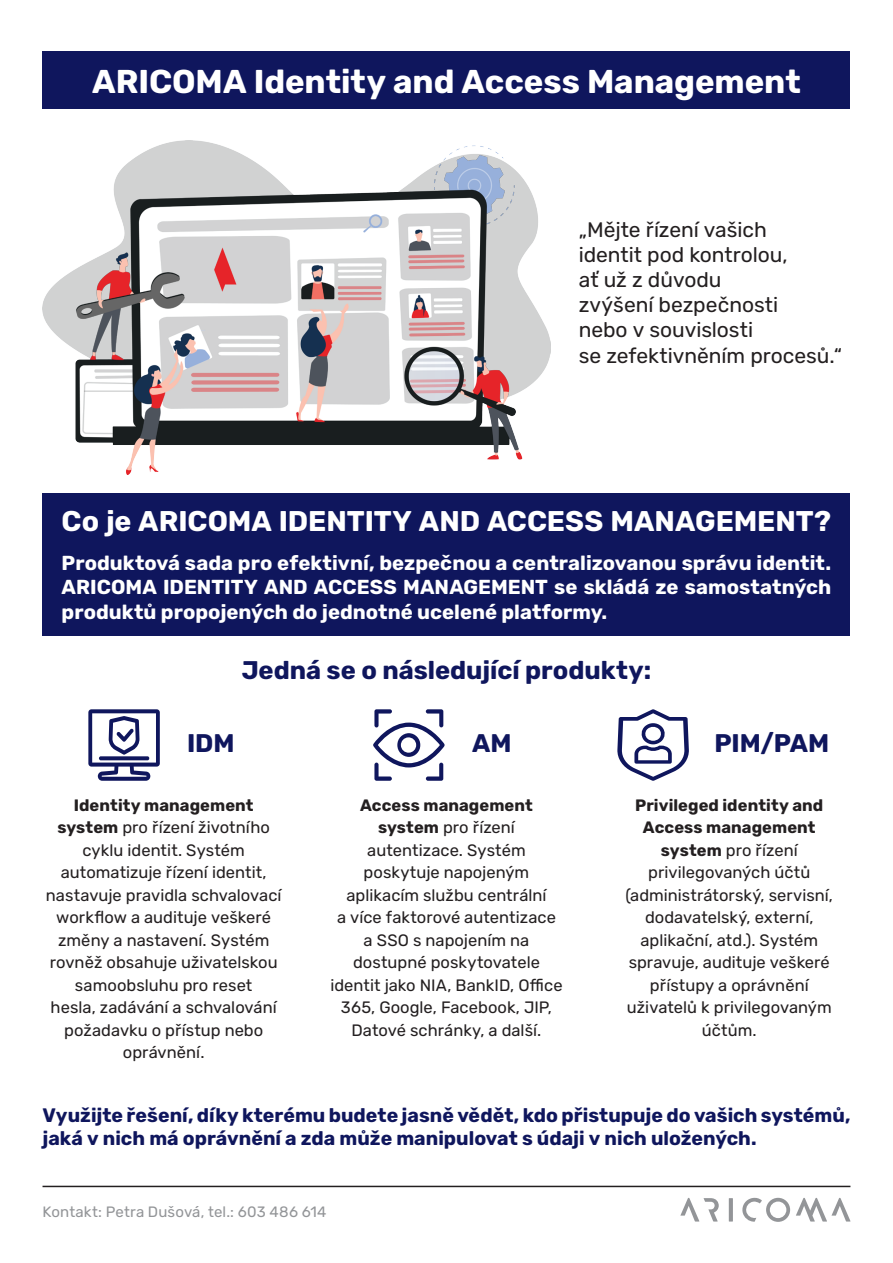
<style>
.page{position:relative;width:893px;height:1263px;background:#fff}
.page>*{position:absolute;margin:0;border:0;box-sizing:border-box;transform-origin:0 0}
.t1{font:700 33px "Rubik";color:#fff}
.t2{font:700 28.5px "Rubik";color:#fff}
.t3{font:700 25.5px "Rubik";color:#0f165d}
.t4{font:21px/25.2px "Rubik";letter-spacing:-.005em;color:#231f20}
.t5{font:700 20.25px/24.3px "Rubik";color:#fff;text-align:justify}
.t6{font:700 19.5px/23.4px "Rubik";color:#0f165d}
.t7{font:16.5px/22.5px "Rubik";color:#231f20;text-align:center}
.t8{font:15px "Rubik";letter-spacing:.01em;color:#939598}
.s1{font-weight:700}
</style>
<div class="page">
<hr style="left:43px;top:1186px;width:807px;height:1px;background:#231f20">
<svg style="left:680px;top:1197px;width:170px;height:25px"></svg>
<div style="left:43px;top:51px;width:807px;height:57px;background:#0f165d"></div>
<img style="left:43px;top:140px;width:508px;height:334px">
<svg style="left:617px;top:709px;width:72px;height:72px"></svg>
<svg style="left:373px;top:709px;width:72px;height:72px"></svg>
<svg style="left:88px;top:709px;width:72px;height:72px"></svg>
<div style="left:43px;top:493px;width:807px;height:143px;background:#0f165d"></div>
<h1 class="t1" style="left:92px;top:63px;width:710px">ARICOMA Identity and Access Management</h1>
<p class="t4" style="left:579px;top:217px;width:265px">„Mějte řízení vašich<br>identit pod kontrolou,<br>ať už z důvodu<br>zvýšení bezpečnosti<br>nebo v souvislosti<br>se zefektivněním procesů.“</p>
<h2 class="t2" style="left:62px;top:505px;width:771px">Co je ARICOMA IDENTITY AND ACCESS MANAGEMENT?</h2>
<p class="t5" style="left:62px;top:551px;width:771px">Produktová sada pro efektivní, bezpečnou a centralizovanou správu identit.<br>ARICOMA IDENTITY AND ACCESS MANAGEMENT se skládá ze samostatných produktů propojených do jednotné ucelené platformy.</p>
<h3 class="t3" style="left:242px;top:656px;width:411px">Jedná se o následující produkty:</h3>
<h3 class="t3" style="left:187px;top:728px;width:49px">IDM</h3>
<h3 class="t3" style="left:472px;top:728px;width:41px">AM</h3>
<h3 class="t3" style="left:714px;top:728px;width:117px">PIM/PAM</h3>
<p class="t7" style="left:46px;top:794px;width:237px"><span class="s1">Identity management system</span> pro řízení životního cyklu identit. Systém automatizuje řízení identit, nastavuje pravidla schvalovací workflow a audituje veškeré změny a nastavení. Systém rovněž obsahuje uživatelskou samoobsluhu pro reset<br>hesla, zadávání a schvalování požadavku o přístup nebo oprávnění.</p>
<p class="t7" style="left:330px;top:794px;width:234px"><span class="s1">Access management system</span> pro řízení autentizace. Systém poskytuje napojeným aplikacím službu centrální<br>a více faktorové autentizace<br>a SSO s napojením na dostupné poskytovatele identit jako NIA, BankID, Office<br>365, Google, Facebook, JIP,<br>Datové schránky, a další.</p>
<p class="t7" style="left:625px;top:794px;width:209px"><span class="s1">Privileged identity and<br>Access management system</span> pro řízení privilegovaných účtů (administrátorský, servisní, dodavatelský, externí, aplikační, atd.). Systém spravuje, audituje veškeré přístupy a oprávnění uživatelů k privilegovaným účtům.</p>
<p class="t6" style="left:43px;top:1104px;width:809px">Využijte řešení, díky kterému budete jasně vědět, kdo přistupuje do vašich systémů, jaká v nich má oprávnění a zda může manipulovat s údaji v nich uložených.</p>
<p class="t8" style="left:43px;top:1203px;width:285px">Kontakt: Petra Dušová, tel.: 603 486 614</p>
</div>
